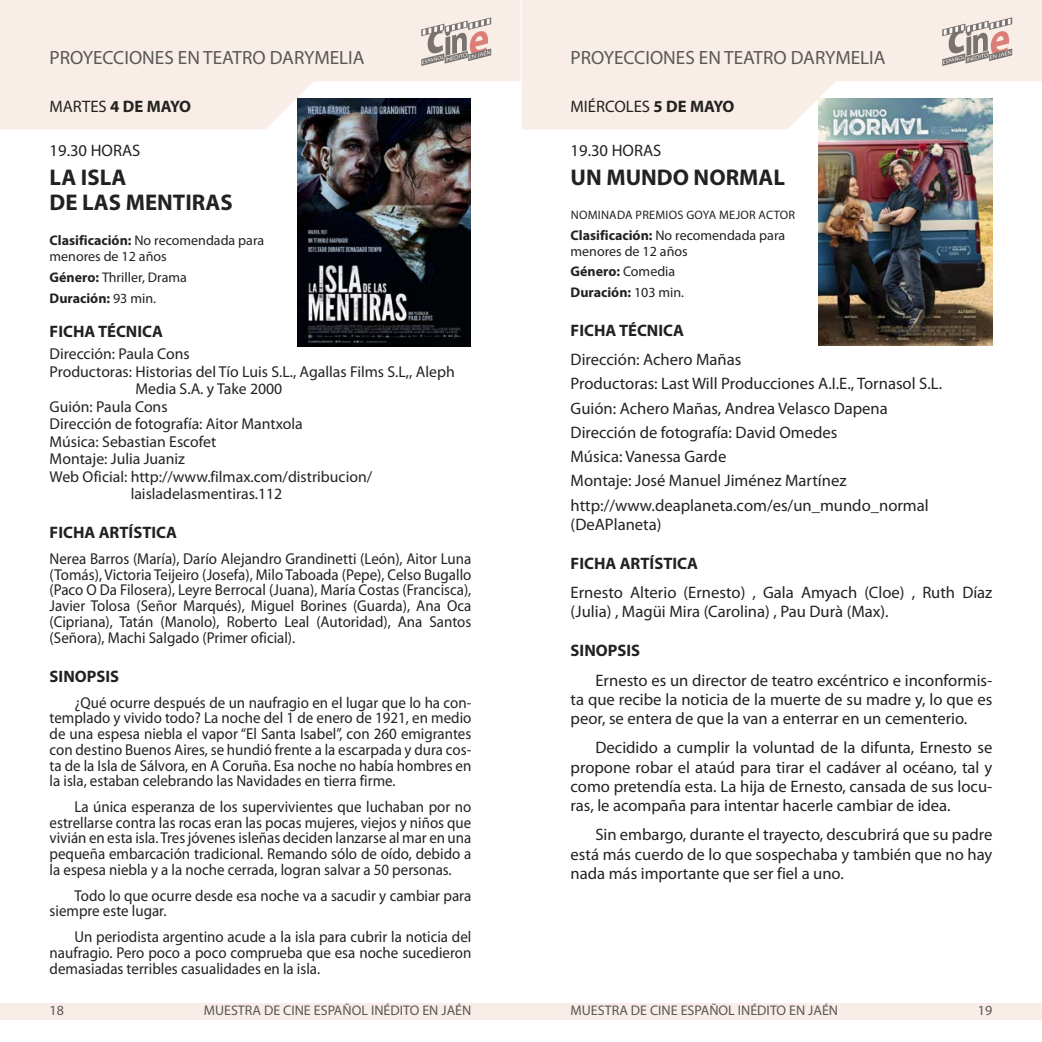
<style>
.page{position:relative;width:1042px;height:1042px;background:#fff}
.page>*{position:absolute;margin:0;border:0;box-sizing:border-box;transform-origin:0 0}
.t1{font:700 22.75px/24.5px "Myriad Pro";color:#222221}
.t2{font:19.25px "Myriad Pro";color:#585857}
.t3{font:16.62px/19.2px "Myriad Pro";color:#222221;text-align:justify}
.t4{font:700 16.62px "Myriad Pro";color:#222221}
.t5{font:15.75px/15.8px "Myriad Pro";color:#222221;text-align:justify;scale:.95 1}
.t6{font:15.75px "Myriad Pro";color:#222221}
.t7{font:14px/15.8px "Myriad Pro";color:#222221}
.t8{font:14px "Myriad Pro";color:#585857}
.t9{font:700 14px/20.7px "Myriad Pro";color:#222221}
.t10{font:12.25px "Myriad Pro";letter-spacing:.02em;color:#222221}
.s1{font-weight:400}
.s2{font-weight:700}
</style>
<div class="page">
<svg style="left:521px;top:0;width:521px;height:129px;background:#f9eee9"></svg>
<svg style="left:0;top:0;width:520px;height:129px;background:#f8eee9"></svg>
<div style="left:0;top:1003px;width:521px;height:17px;background:#f9ede8"></div>
<div style="left:521px;top:1003px;width:521px;height:17px;background:#f9ede8"></div>
<svg style="left:421px;top:17px;width:70px;height:49px;background:#cbbcb8"></svg>
<svg style="left:942px;top:17px;width:70px;height:49px;background:#cbbcb8"></svg>
<img style="left:297px;top:99px;width:174px;height:248px">
<img style="left:818px;top:99px;width:174px;height:246px">
<p class="t2" style="left:50px;top:47px;width:316px">PROYECCIONES EN TEATRO DARYMELIA</p>
<p class="t2" style="left:570px;top:47px;width:316px">PROYECCIONES EN TEATRO DARYMELIA</p>
<p class="t4" style="left:50px;top:97px;width:143px"><span class="s1">MARTES</span> 4 DE MAYO</p>
<p class="t3" style="left:50px;top:141px;width:92px">19.30 HORAS</p>
<h1 class="t1" style="left:50px;top:166px;width:185px">LA ISLA<br>DE LAS MENTIRAS</h1>
<p class="t7" style="left:50px;top:233px;width:216px"><span class="s2">Clasificación:</span> No recomendada para menores de 12 años</p>
<p class="t7" style="left:50px;top:267px;width:139px;line-height:20.7px"><span class="s2">Género:</span> Thriller, Drama<br><span class="s2">Duración:</span> 93 min.</p>
<p class="t4" style="left:50px;top:322px;width:115px">FICHA TÉCNICA</p>
<p class="t6" style="left:50px;top:345px;width:142px">Dirección: Paula Cons</p>
<p class="t6" style="left:50px;top:363px;width:407px">Productoras: Historias del Tío Luis S.L., Agallas Films S.L,, Aleph</p>
<p class="t6" style="left:135px;top:380px;width:148px">Media S.A. y Take 2000</p>
<p class="t6" style="left:50px;top:398px;width:119px">Guión: Paula Cons</p>
<p class="t6" style="left:50px;top:415px;width:255px">Dirección de fotografía: Aitor Mantxola</p>
<p class="t6" style="left:50px;top:433px;width:168px">Música: Sebastian Escofet</p>
<p class="t6" style="left:50px;top:450px;width:137px">Montaje: Julia Juaniz</p>
<p class="t6" style="left:50px;top:468px;width:324px">Web Oficial: http://www.filmax.com/distribucion/</p>
<p class="t6" style="left:131px;top:485px;width:153px">laisladelasmentiras.112</p>
<p class="t4" style="left:50px;top:523px;width:129px">FICHA ARTÍSTICA</p>
<p class="t5" style="left:50px;top:551px;width:445px">Nerea Barros (María), Darío Alejandro Grandinetti (León), Aitor Luna (Tomás), Victoria Teijeiro (Josefa), Milo Taboada (Pepe), Celso Bugallo (Paco O Da Filosera), Leyre Berrocal (Juana), María Costas (Francisca), Javier Tolosa (Señor Marqués), Miguel Borines (Guarda), Ana Oca (Cipriana), Tatán (Manolo), Roberto Leal (Autoridad), Ana Santos (Señora), Machi Salgado (Primer oficial).</p>
<p class="t4" style="left:50px;top:667px;width:71px">SINOPSIS</p>
<p class="t5" style="left:50px;top:694px;width:445px;text-indent:25px">¿Qué ocurre después de un naufragio en el lugar que lo ha con&shy;templado y vivido todo? La noche del 1 de enero de 1921, en medio de una espesa niebla el vapor “El Santa Isabel”, con 260 emigrantes con destino Buenos Aires, se hundió frente a la escarpada y dura cos&shy;ta de la Isla de Sálvora, en A Coruña. Esa noche no había hombres en la isla, estaban celebrando las Navidades en tierra firme.</p>
<p class="t5" style="left:50px;top:799px;width:445px;text-indent:25px">La única esperanza de los supervivientes que luchaban por no estrellarse contra las rocas eran las pocas mujeres, viejos y niños que vivián en esta isla. Tres jóvenes isleñas deciden lanzarse al mar en una pequeña embarcación tradicional. Remando sólo de oído, debido a la espesa niebla y a la noche cerrada, logran salvar a 50 personas.</p>
<p class="t5" style="left:50px;top:888px;width:445px;text-indent:25px">Todo lo que ocurre desde esa noche va a sacudir y cambiar para siempre este lugar.</p>
<p class="t5" style="left:50px;top:929px;width:445px;text-indent:25px">Un periodista argentino acude a la isla para cubrir la noticia del naufragio. Pero poco a poco comprueba que esa noche sucedieron demasiadas terribles casualidades en la isla.</p>
<p class="t3" style="left:570px;top:97px;width:165px">MIÉRCOLES <span class="s2">5 DE MAYO</span></p>
<p class="t3" style="left:570px;top:141px;width:92px">19.30 HORAS</p>
<h1 class="t1" style="left:570px;top:166px;width:216px">UN MUNDO NORMAL</h1>
<p class="t10" style="left:571px;top:208px;width:226px">NOMINADA PREMIOS GOYA MEJOR ACTOR</p>
<p class="t7" style="left:570px;top:227px;width:216px"><span class="s2">Clasificación:</span> No recomendada para menores de 12 años</p>
<p class="t9" style="left:570px;top:261px;width:115px">Género: <span class="s1">Comedia<br></span>Duración: <span class="s1">103 min.</span></p>
<p class="t4" style="left:570px;top:321px;width:115px">FICHA TÉCNICA</p>
<p class="t3" style="left:570px;top:348px;width:373px;line-height:24.2px;text-align:left">Dirección: Achero Mañas<br>Productoras: Last Will Producciones A.I.E., Tornasol S.L.<br>Guión: Achero Mañas, Andrea Velasco Dapena Dirección de fotografía: David Omedes<br>Música: Vanessa Garde<br>Montaje: José Manuel Jiménez Martínez http://www.deaplaneta.com/es/un_mundo_normal</p>
<p class="t3" style="left:570px;top:515px;width:92px">(DeAPlaneta)</p>
<p class="t4" style="left:570px;top:554px;width:129px">FICHA ARTÍSTICA</p>
<p class="t3" style="left:570px;top:583px;width:423px">Ernesto Alterio (Ernesto) , Gala Amyach (Cloe) , Ruth Díaz (Julia) , Magüi Mira (Carolina) , Pau Durà (Max).</p>
<p class="t4" style="left:570px;top:641px;width:71px">SINOPSIS</p>
<p class="t3" style="left:570px;top:671px;width:423px;text-indent:25px">Ernesto es un director de teatro excéntrico e inconformis&shy;ta que recibe la noticia de la muerte de su madre y, lo que es peor, se entera de que la van a enterrar en un cementerio.</p>
<p class="t3" style="left:570px;top:738px;width:423px;text-indent:25px">Decidido a cumplir la voluntad de la difunta, Ernesto se propone robar el ataúd para tirar el cadáver al océano, tal y como pretendía esta. La hija de Ernesto, cansada de sus locu&shy;ras, le acompaña para intentar hacerle cambiar de idea.</p>
<p class="t3" style="left:570px;top:825px;width:423px;text-indent:25px">Sin embargo, durante el trayecto, descubrirá que su padre está más cuerdo de lo que sospechaba y también que no hay nada más importante que ser fiel a uno.</p>
<p class="t8" style="left:50px;top:1003px;width:16px">18</p>
<p class="t8" style="left:204px;top:1003px;width:269px">MUESTRA DE CINE ESPAÑOL INÉDITO EN JAÉN</p>
<p class="t8" style="left:570px;top:1003px;width:269px">MUESTRA DE CINE ESPAÑOL INÉDITO EN JAÉN</p>
<p class="t8" style="left:978px;top:1003px;width:16px">19</p>
</div>
